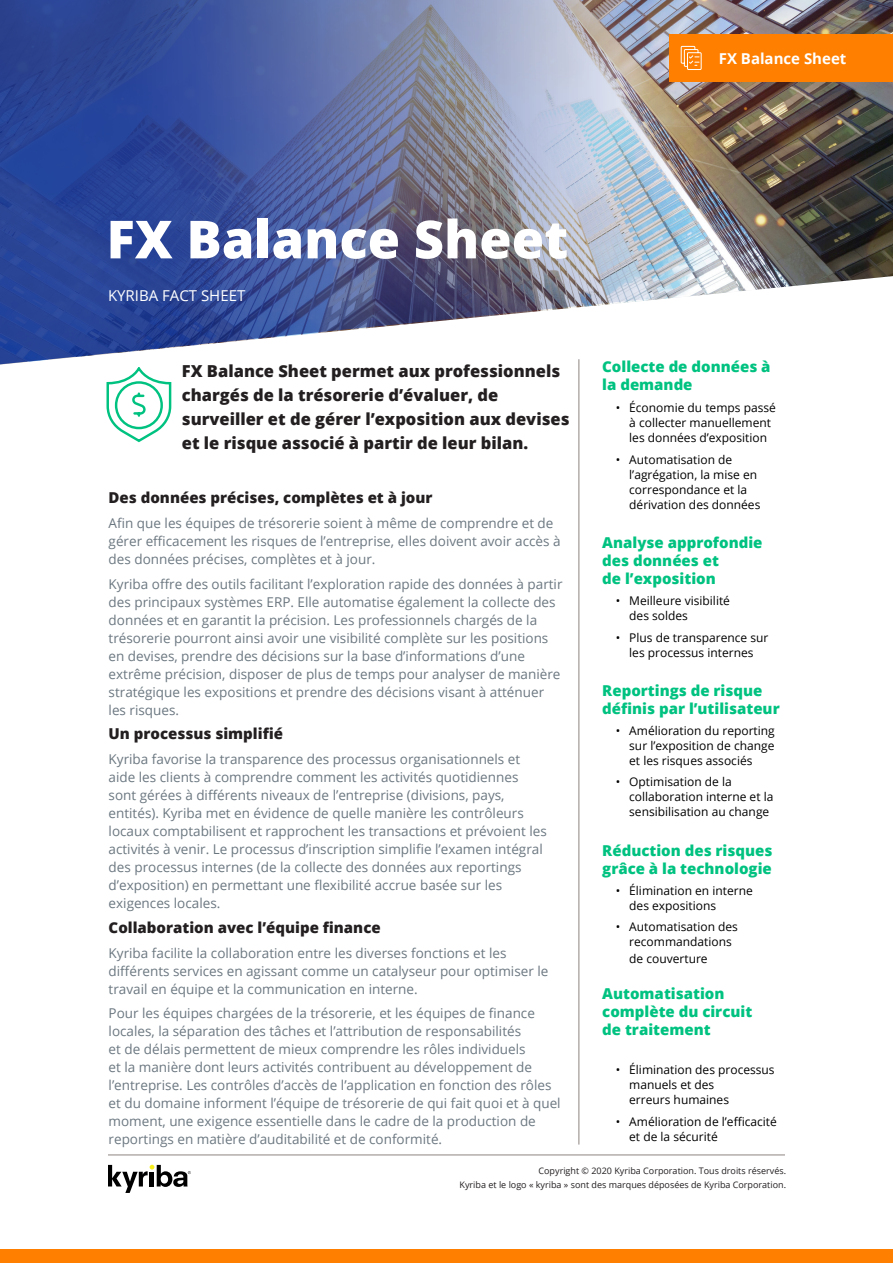
<style>
.page{position:relative;width:893px;height:1263px;background:#fff}
.page>*{position:absolute;margin:0;border:0;box-sizing:border-box;transform-origin:0 0}
.t1{font:800 52.5px "Open Sans";color:#fff}
.t2{font:800 16.5px/24px "Open Sans";color:#231f20}
.t3{font:800 15px/18px "Open Sans";color:#00c280}
.t4{font:800 15px "Open Sans";color:#231f20}
.t5{font:15px "Open Sans";color:#fff}
.t6{font:700 15px "Open Sans";color:#fff}
.Body{font:13.5px/18px "Open Sans";color:#6b7780}
.t7{font:12px/15px "Open Sans";color:#000}
.t8{font:9px/13.8px "Open Sans";color:#231f20;text-align:right}
</style>
<div class="page">
<svg style="left:108px;top:1165px;width:83px;height:28px"></svg>
<img style="left:0;top:0;width:893px;height:365px">
<div style="left:669px;top:35px;width:224px;height:47px;background:#ff8000"></div>
<svg style="left:680px;top:46px;width:22px;height:24px"></svg>
<svg style="left:106px;top:367px;width:66px;height:76px"></svg>
<div style="left:0;top:1249px;width:893px;height:14px;background:#ff8000"></div>
<hr style="left:108px;top:1154px;width:677px;height:2px;background:#b3adab">
<hr style="left:578px;top:359px;width:2px;height:785px;background:#b3adab">
<p class="t1" style="left:106px;top:199px;width:463px">FX Balance Sheet</p>
<p class="t5" style="left:108px;top:286px;width:139px">KYRIBA FACT SHEET</p>
<p class="t6" style="left:719px;top:48px;width:129px">FX Balance Sheet</p>
<p class="t2" style="left:182px;top:358px;width:389px">FX Balance Sheet permet aux professionnels chargés de la trésorerie d’évaluer, de surveiller et de gérer l’exposition aux devises et le risque associé à partir de leur bilan.</p>
<p class="t3" style="left:602px;top:357px;width:170px">Collecte de données à la demande</p>
<p class="t7" style="left:629px;top:400px;width:148px;text-indent:-14px">• Économie du temps passé à collecter manuellement les données d’exposition</p>
<p class="t7" style="left:629px;top:452px;width:133px;text-indent:-14px">• Automatisation de l’agrégation, la mise en correspondance et la dérivation des données</p>
<p class="t3" style="left:602px;top:533px;width:162px">Analyse approfondie des données et<br>de l’exposition</p>
<p class="t7" style="left:629px;top:593px;width:102px;text-indent:-14px">• Meilleure visibilité des soldes</p>
<p class="t7" style="left:616px;top:630px;width:154px;text-align:center">• Plus de transparence sur les processus internes</p>
<p class="t3" style="left:602px;top:681px;width:179px">Reportings de risque définis par l’utilisateur</p>
<p class="t7" style="left:629px;top:723px;width:147px;text-align:justify;text-indent:-14px">• Amélioration du reporting sur l’exposition de change et les risques associés</p>
<p class="t7" style="left:629px;top:774px;width:146px;text-indent:-14px">• Optimisation de la collaboration interne et la sensibilisation au change</p>
<p class="t3" style="left:602px;top:840px;width:172px">Réduction des risques grâce à la technologie</p>
<p class="t7" style="left:629px;top:882px;width:125px;text-indent:-14px">• Élimination en interne des expositions</p>
<p class="t7" style="left:629px;top:919px;width:110px;text-indent:-14px">• Automatisation des recommandations</p>
<p class="t7" style="left:629px;top:950px;width:80px">de couverture</p>
<p class="t3" style="left:602px;top:983px;width:151px">Automatisation complète du circuit de traitement</p>
<p class="t7" style="left:629px;top:1062px;width:147px;text-indent:-14px">• Élimination des processus manuels et des<br>erreurs humaines</p>
<p class="t7" style="left:629px;top:1113px;width:149px;text-indent:-14px">• Amélioration de l’efficacité et de la sécurité</p>
<p class="t4" style="left:109px;top:486px;width:325px">Des données précises, complètes et à jour</p>
<p class="Body" style="left:109px;top:514px;width:453px">Afin que les équipes de trésorerie soient à même de comprendre et de gérer efficacement les risques de l’entreprise, elles doivent avoir accès à des données précises, complètes et à jour.</p>
<p class="Body" style="left:109px;top:574px;width:455px">Kyriba offre des outils facilitant l’exploration rapide des données à partir des principaux systèmes ERP. Elle automatise également la collecte des données et en garantit la précision. Les professionnels chargés de la trésorerie pourront ainsi avoir une visibilité complète sur les positions en devises, prendre des décisions sur la base d’informations d’une extrême précision, disposer de plus de temps pour analyser de manière stratégique les expositions et prendre des décisions visant à atténuer les risques.</p>
<p class="t4" style="left:109px;top:722px;width:176px">Un processus simplifié</p>
<p class="Body" style="left:109px;top:750px;width:440px">Kyriba favorise la transparence des processus organisationnels et aide les clients à comprendre comment les activités quotidiennes sont gérées à différents niveaux de l’entreprise (divisions, pays, entités). Kyriba met en évidence de quelle manière les contrôleurs locaux comptabilisent et rapprochent les transactions et prévoient les activités à venir. Le processus d’inscription simplifie l’examen intégral des processus internes (de la collecte des données aux reportings d’exposition) en permettant une flexibilité accrue basée sur les exigences locales.</p>
<p class="t4" style="left:109px;top:916px;width:274px">Collaboration avec l’équipe finance</p>
<p class="Body" style="left:109px;top:943px;width:441px">Kyriba facilite la collaboration entre les diverses fonctions et les différents services en agissant comme un catalyseur pour optimiser le travail en équipe et la communication en interne.</p>
<p class="Body" style="left:109px;top:1004px;width:454px">Pour les équipes chargées de la trésorerie, et les équipes de finance locales, la séparation des tâches et l’attribution de responsabilités<br>et de délais permettent de mieux comprendre les rôles individuels<br>et la manière dont leurs activités contribuent au développement de l’entreprise. Les contrôles d’accès de l’application en fonction des rôles et du domaine informent l’équipe de trésorerie de qui fait quoi et à quel moment, une exigence essentielle dans le cadre de la production de reportings en matière d’auditabilité et de conformité.</p>
<p class="t8" style="left:460px;top:1164px;width:328px">Copyright © 2020 Kyriba Corporation. Tous droits réservés.<br>Kyriba et le logo « kyriba » sont des marques déposées de Kyriba Corporation.</p>
</div>
